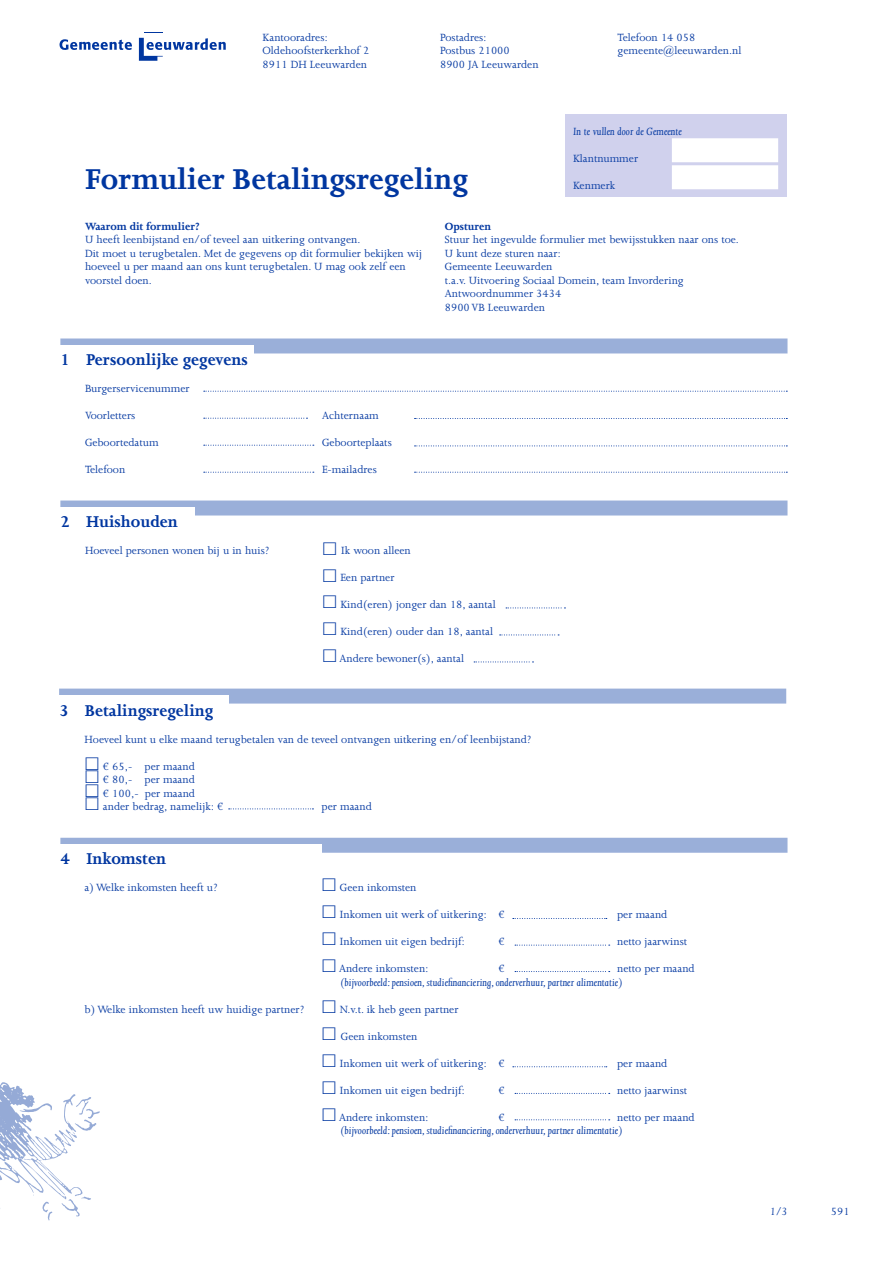
<style>
.page{position:relative;width:893px;height:1263px;background:#fff}
.page>*{position:absolute;margin:0;border:0;box-sizing:border-box;transform-origin:0 0}
.Titel_van_het_formulier{font:700 33px "Joanna MT Std";color:#0036a0}
.rubriekkop{font:700 18px "Joanna MT Std";color:#0036a0}
.platte_tekst{font:12px/13.5px "Joanna MT Std";color:#0036a0}
.platte_tekst-2{font:italic 12px "Joanna MT Std";color:#0036a0}
.platte_tekst-3{font:700 12px "Joanna MT Std";color:#0036a0}
.s1{font-family:"Kam Plain"}
</style>
<div class="page">
<div style="left:566px;top:114px;width:221px;height:83px;background:#d0d1ed"></div>
<svg style="left:0;top:1082px;width:100px;height:138px"></svg>
<svg style="left:60px;top:39px;width:72px;height:11px"></svg>
<svg style="left:139px;top:37px;width:87px;height:24px"></svg>
<div style="left:60px;top:338px;width:727px;height:15px;background:#9aafd9"></div>
<div style="left:60px;top:345px;width:194px;height:20px;background:#fff"></div>
<div style="left:60px;top:500px;width:727px;height:15px;background:#9aafd9"></div>
<div style="left:60px;top:507px;width:135px;height:20px;background:#fff"></div>
<svg style="left:506px;top:608px;width:59px;height:1px"></svg>
<div style="left:672px;top:138px;width:106px;height:24px;background:#fff"></div>
<div style="left:672px;top:165px;width:106px;height:24px;background:#fff"></div>
<div style="left:60px;top:838px;width:727px;height:15px;background:#9aafd9"></div>
<div style="left:60px;top:844px;width:262px;height:21px;background:#fff"></div>
<svg style="left:204px;top:391px;width:583px;height:1px"></svg>
<svg style="left:204px;top:418px;width:103px;height:1px"></svg>
<svg style="left:204px;top:445px;width:110px;height:1px"></svg>
<svg style="left:204px;top:472px;width:110px;height:1px"></svg>
<svg style="left:415px;top:472px;width:372px;height:1px"></svg>
<svg style="left:415px;top:418px;width:372px;height:1px"></svg>
<svg style="left:415px;top:446px;width:372px;height:1px"></svg>
<svg style="left:500px;top:635px;width:59px;height:1px"></svg>
<svg style="left:474px;top:662px;width:59px;height:1px"></svg>
<svg style="left:515px;top:945px;width:95px;height:1px"></svg>
<svg style="left:515px;top:1093px;width:95px;height:1px"></svg>
<svg style="left:515px;top:971px;width:95px;height:1px"></svg>
<svg style="left:515px;top:1119px;width:95px;height:1px"></svg>
<svg style="left:513px;top:918px;width:94px;height:1px"></svg>
<svg style="left:513px;top:1066px;width:94px;height:1px"></svg>
<div style="left:59px;top:689px;width:727px;height:15px;background:#9aafd9"></div>
<div style="left:59px;top:695px;width:169px;height:21px;background:#fff"></div>
<svg style="left:229px;top:808px;width:84px;height:1px"></svg>
<p class="platte_tekst" style="left:263px;top:30px;width:67px">Kantooradres:</p>
<p class="platte_tekst" style="left:263px;top:44px;width:108px">Oldehoofsterkerkhof 2</p>
<p class="platte_tekst" style="left:263px;top:57px;width:106px">8911 DH Leeuwarden</p>
<p class="platte_tekst" style="left:440px;top:30px;width:48px">Postadres:</p>
<p class="platte_tekst" style="left:440px;top:44px;width:71px">Postbus 21000</p>
<p class="platte_tekst" style="left:440px;top:57px;width:100px">8900 JA Leeuwarden</p>
<p class="Titel_van_het_formulier" style="left:85px;top:161px;width:384px">Formulier Betalingsregeling</p>
<p class="platte_tekst" style="left:618px;top:30px;width:79px">Telefoon 14 058</p>
<p class="platte_tekst" style="left:618px;top:44px;width:125px">gemeente@leeuwarden.nl</p>
<p class="platte_tekst-2" style="left:573px;top:125px;width:110px">In te vullen door de Gemeente</p>
<p class="platte_tekst" style="left:573px;top:152px;width:67px">Klantnummer</p>
<p class="platte_tekst" style="left:573px;top:179px;width:44px">Kenmerk</p>
<p class="platte_tekst-3" style="left:85px;top:219px;width:116px">Waarom dit formulier?</p>
<p class="platte_tekst" style="left:85px;top:233px;width:277px">U heeft leenbijstand en/of teveel aan uitkering ontvangen.</p>
<p class="platte_tekst" style="left:85px;top:246px;width:339px">Dit moet u terugbetalen. Met de gegevens op dit formulier bekijken wij hoeveel u per maand aan ons kunt terugbetalen. U mag ook zelf een voorstel doen.</p>
<p class="rubriekkop" style="left:60px;top:349px;width:189px">1 Persoonlijke gegevens</p>
<p class="platte_tekst" style="left:85px;top:381px;width:106px">Burgerservicenummer</p>
<p class="platte_tekst" style="left:85px;top:408px;width:52px">Voorletters</p>
<p class="platte_tekst" style="left:322px;top:408px;width:58px">Achternaam</p>
<p class="platte_tekst" style="left:85px;top:435px;width:75px">Geboortedatum</p>
<p class="platte_tekst" style="left:322px;top:435px;width:71px">Geboorteplaats</p>
<p class="platte_tekst" style="left:85px;top:462px;width:42px">Telefoon</p>
<p class="platte_tekst" style="left:322px;top:462px;width:56px">E-mailadres</p>
<p class="platte_tekst-3" style="left:445px;top:219px;width:48px">Opsturen</p>
<p class="platte_tekst" style="left:445px;top:233px;width:295px">Stuur het ingevulde formulier met bewijsstukken naar ons toe.</p>
<p class="platte_tekst" style="left:445px;top:246px;width:118px">U kunt deze sturen naar:</p>
<p class="platte_tekst" style="left:445px;top:260px;width:109px">Gemeente Leeuwarden</p>
<p class="platte_tekst" style="left:445px;top:273px;width:240px">t.a.v. Uitvoering Sociaal Domein, team Invordering</p>
<p class="platte_tekst" style="left:445px;top:287px;width:118px">Antwoordnummer 3434</p>
<p class="platte_tekst" style="left:445px;top:300px;width:102px">8900 VB Leeuwarden</p>
<p class="rubriekkop" style="left:60px;top:511px;width:119px">2 Huishouden</p>
<p class="platte_tekst" style="left:85px;top:543px;width:186px">Hoeveel personen wonen bij u in huis?</p>
<p class="platte_tekst" style="left:322px;top:543px;width:90px"><span class="s1">0</span> Ik woon alleen</p>
<p class="platte_tekst" style="left:322px;top:570px;width:74px"><span class="s1">0</span> Een partner</p>
<p class="platte_tekst" style="left:322px;top:597px;width:175px"><span class="s1">0</span> Kind(eren) jonger dan 18, aantal</p>
<p class="platte_tekst" style="left:322px;top:624px;width:172px"><span class="s1">0</span> Kind(eren) ouder dan 18, aantal</p>
<p class="platte_tekst" style="left:322px;top:651px;width:144px"><span class="s1">0</span> Andere bewoner(s), aantal</p>
<p class="rubriekkop" style="left:59px;top:700px;width:156px">3 Betalingsregeling</p>
<p class="platte_tekst" style="left:85px;top:732px;width:448px">Hoeveel kunt u elke maand terugbetalen van de teveel ontvangen uitkering en/of leenbijstand?</p>
<p class="platte_tekst" style="left:85px;top:759px;width:112px"><span class="s1">0</span> € 65,- per maand</p>
<p class="platte_tekst" style="left:85px;top:773px;width:112px"><span class="s1">0</span> € 80,- per maand</p>
<p class="platte_tekst" style="left:85px;top:786px;width:112px"><span class="s1">0</span> € 100,- per maand</p>
<p class="platte_tekst" style="left:85px;top:800px;width:140px"><span class="s1">0</span> ander bedrag, namelijk: €</p>
<p class="platte_tekst" style="left:322px;top:800px;width:52px">per maand</p>
<p class="rubriekkop" style="left:60px;top:849px;width:107px">4 Inkomsten</p>
<p class="platte_tekst" style="left:85px;top:881px;width:134px">a) Welke inkomsten heeft u?</p>
<p class="platte_tekst" style="left:322px;top:881px;width:96px"><span class="s1">0</span> Geen inkomsten</p>
<p class="platte_tekst" style="left:322px;top:908px;width:185px"><span class="s1">0</span> Inkomen uit werk of uitkering: €</p>
<p class="platte_tekst" style="left:617px;top:908px;width:52px">per maand</p>
<p class="platte_tekst" style="left:322px;top:935px;width:145px"><span class="s1">0</span> Inkomen uit eigen bedrijf:</p>
<p class="platte_tekst" style="left:499px;top:935px;width:8px">€</p>
<p class="platte_tekst" style="left:617px;top:935px;width:72px">netto jaarwinst</p>
<p class="platte_tekst" style="left:322px;top:962px;width:109px"><span class="s1">0</span> Andere inkomsten:</p>
<p class="platte_tekst" style="left:499px;top:962px;width:8px">€</p>
<p class="platte_tekst" style="left:617px;top:962px;width:79px">netto per maand</p>
<p class="platte_tekst-2" style="left:340px;top:975px;width:284px">(bijvoorbeeld: pensioen, studiefinanciering, onderverhuur, partner alimentatie)</p>
<p class="platte_tekst" style="left:85px;top:1002px;width:221px">b) Welke inkomsten heeft uw huidige partner?</p>
<p class="platte_tekst" style="left:322px;top:1002px;width:138px"><span class="s1">0</span> N.v.t. ik heb geen partner</p>
<p class="platte_tekst" style="left:322px;top:1029px;width:97px"><span class="s1">0</span> Geen inkomsten</p>
<p class="platte_tekst" style="left:322px;top:1056px;width:185px"><span class="s1">0</span> Inkomen uit werk of uitkering: €</p>
<p class="platte_tekst" style="left:617px;top:1056px;width:52px">per maand</p>
<p class="platte_tekst" style="left:322px;top:1083px;width:145px"><span class="s1">0</span> Inkomen uit eigen bedrijf:</p>
<p class="platte_tekst" style="left:499px;top:1083px;width:8px">€</p>
<p class="platte_tekst" style="left:617px;top:1083px;width:72px">netto jaarwinst</p>
<p class="platte_tekst" style="left:322px;top:1110px;width:109px"><span class="s1">0</span> Andere inkomsten:</p>
<p class="platte_tekst" style="left:499px;top:1110px;width:8px">€</p>
<p class="platte_tekst" style="left:617px;top:1110px;width:79px">netto per maand</p>
<p class="platte_tekst-2" style="left:340px;top:1124px;width:284px">(bijvoorbeeld: pensioen, studiefinanciering, onderverhuur, partner alimentatie)</p>
<p class="platte_tekst-2" style="left:770px;top:1205px;width:19px">1/3</p>
<p class="platte_tekst" style="left:831px;top:1205px;width:20px">591</p>
</div>
